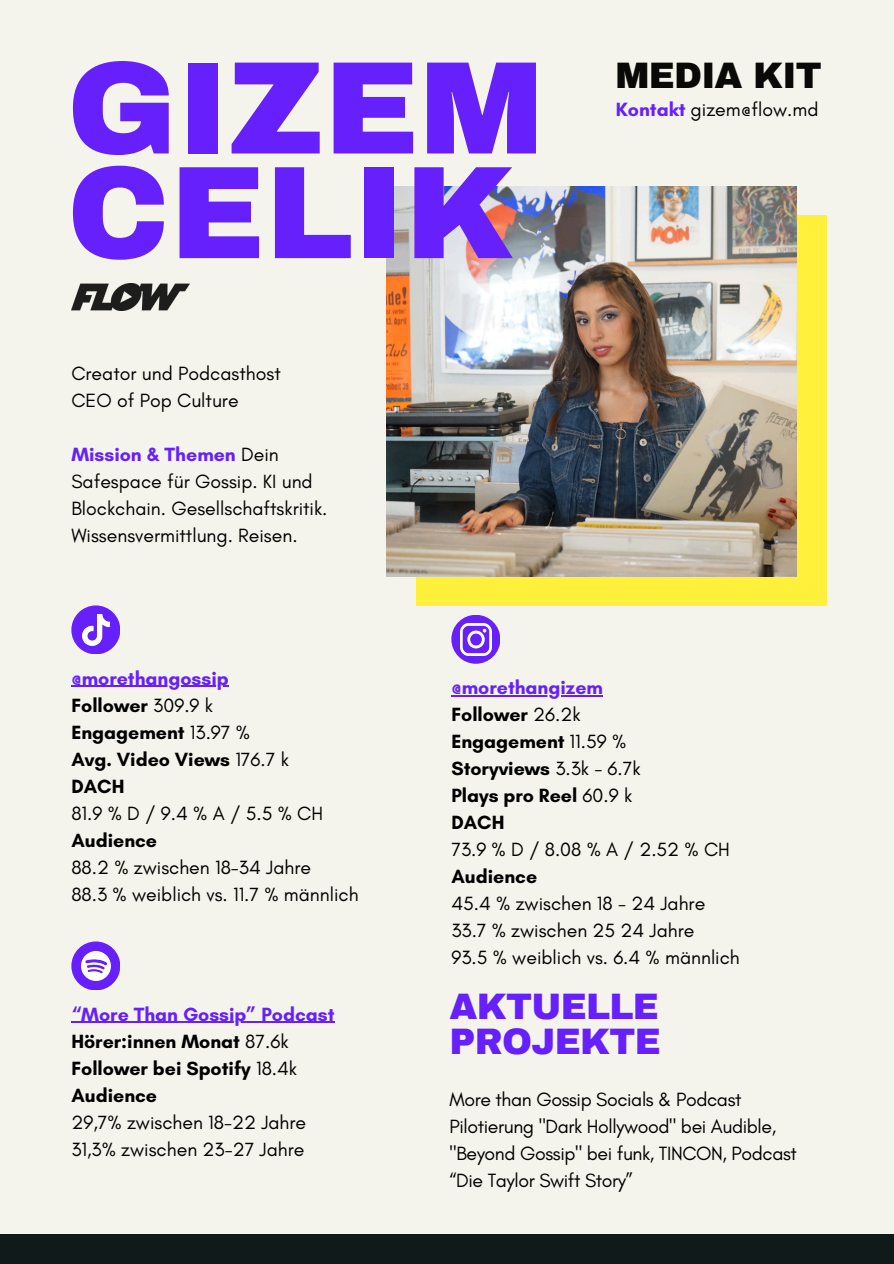
<style>
.page{position:relative;width:894px;height:1264px;background:#fff}
.page>*{position:absolute;margin:0;border:0;box-sizing:border-box;transform-origin:0 0}
.t1{font:900 132px/104.7px "Archivo";color:#6620fc}
.t2{font:900 36px/34.8px "Archivo";letter-spacing:-.02em;color:#6620fc}
.t3{font:900 36px "Archivo";letter-spacing:-.02em;color:#090907}
.t4{font:19.5px/27px "Glacial Indifference";color:#000}
.t5{font:700 19.5px "Glacial Indifference";color:#000}
.t6{font:19.5px/27px "Glacial Indifference";letter-spacing:-.02em;color:#000}
.t7{font:700 19.5px "Glacial Indifference";color:#6620fc}
.s1{font-weight:700;color:#6620fc}
.s2{font-weight:400}
</style>
<div class="page">
<div style="left:0;top:0;width:893px;height:1263px;background:#f4f4ed"></div>
<div style="left:416px;top:215px;width:410px;height:390px;background:#fff13b"></div>
<img style="left:71px;top:283px;width:118px;height:27px">
<img style="left:386px;top:186px;width:410px;height:390px">
<div style="left:71px;top:605px;width:49px;height:49px;background:#6620fc;border-radius:50%"></div>
<img style="left:83px;top:614px;width:27px;height:31px">
<div style="left:451px;top:614px;width:49px;height:49px;background:#6620fc;border-radius:50%"></div>
<img style="left:460px;top:623px;width:31px;height:32px">
<div style="left:71px;top:941px;width:49px;height:49px;background:#6620fc;border-radius:50%"></div>
<img style="left:81px;top:951px;width:29px;height:29px">
<hr style="left:71px;top:685px;width:158px;height:2px;background:#6620fc">
<hr style="left:71px;top:1021px;width:263px;height:1px;background:#6620fc">
<hr style="left:451px;top:695px;width:152px;height:1px;background:#6620fc">
<div style="left:0;top:1233px;width:893px;height:30px;background:#111a1b"></div>
<p class="t1" style="left:67px;top:57px;width:478px">GIZEM<br>CELIK</p>
<p class="t4" style="left:71px;top:359px;width:211px">Creator und Podcasthost</p>
<p class="t4" style="left:71px;top:386px;width:169px">CEO of Pop Culture</p>
<p class="t4" style="left:71px;top:440px;width:257px"><span class="s1">Mission &amp; Themen</span> Dein<br>Safespace für Gossip. KI und<br>Blockchain. Gesellschaftskritik.<br>Wissensvermittlung. Reisen.</p>
<p class="t3" style="left:615px;top:56px;width:208px">MEDIA KIT</p>
<p class="t4" style="left:615px;top:96px;width:204px"><span class="s1">Kontakt</span> gizem@flow.md</p>
<p class="t7" style="left:71px;top:666px;width:159px">@morethangossip</p>
<p class="t5" style="left:71px;top:693px;width:143px">Follower <span class="s2">309.9 k</span></p>
<p class="t5" style="left:71px;top:720px;width:180px">Engagement <span class="s2">13.97 %</span></p>
<p class="t5" style="left:71px;top:747px;width:219px">Avg. Video Views <span class="s2">176.7 k</span></p>
<p class="t5" style="left:71px;top:774px;width:55px">DACH</p>
<p class="t4" style="left:71px;top:799px;width:253px">81.9%D/9.4%A/5.5%CH</p>
<p class="t5" style="left:71px;top:828px;width:87px">Audience</p>
<p class="t4" style="left:71px;top:853px;width:241px">88.2 % zwischen 18-34 Jahre</p>
<p class="t4" style="left:71px;top:880px;width:289px">88.3 % weiblich vs. 11.7 % männlich</p>
<p class="t7" style="left:71px;top:1002px;width:264px">“More Than Gossip” Podcast</p>
<p class="t5" style="left:71px;top:1029px;width:219px">Hörer:innen Monat <span class="s2">87.6k</span></p>
<p class="t5" style="left:71px;top:1056px;width:227px">Follower bei Spotify <span class="s2">18.4k</span></p>
<p class="t5" style="left:71px;top:1083px;width:87px">Audience</p>
<p class="t4" style="left:71px;top:1108px;width:236px">29,7% zwischen 18-22 Jahre</p>
<p class="t4" style="left:71px;top:1135px;width:234px">31,3% zwischen 23-27 Jahre</p>
<p class="t7" style="left:451px;top:675px;width:153px">@morethangizem</p>
<p class="t5" style="left:451px;top:702px;width:131px">Follower <span class="s2">26.2k</span></p>
<p class="t5" style="left:451px;top:729px;width:176px">Engagement <span class="s2">11.59 %</span></p>
<p class="t5" style="left:451px;top:756px;width:191px">Storyviews <span class="s2">3.3k - 6.7k</span></p>
<p class="t5" style="left:451px;top:783px;width:182px">Plays pro Reel <span class="s2">60.9 k</span></p>
<p class="t5" style="left:451px;top:810px;width:55px">DACH</p>
<p class="t4" style="left:451px;top:835px;width:280px">73.9 % D / 8.08 % A / 2.52 % CH</p>
<p class="t5" style="left:451px;top:864px;width:87px">Audience</p>
<p class="t4" style="left:451px;top:889px;width:255px">45.4 % zwischen 18 - 24 Jahre</p>
<p class="t4" style="left:451px;top:916px;width:244px">33.7 % zwischen 25 24 Jahre</p>
<p class="t4" style="left:451px;top:943px;width:290px">93.5 % weiblich vs. 6.4 % männlich</p>
<p class="t2" style="left:449px;top:989px;width:212px">AKTUELLE<br>PROJEKTE</p>
<p class="t6" style="left:449px;top:1085px;width:293px">More than Gossip Socials &amp; Podcast</p>
<h2 class="t6" style="left:449px;top:1112px;width:328px">Pilotierung "Dark Hollywood" bei Audible,</h2>
<p class="t6" style="left:449px;top:1139px;width:349px">"Beyond Gossip" bei funk, TINCON, Podcast “Die Taylor Swift Story”</p>
</div>
